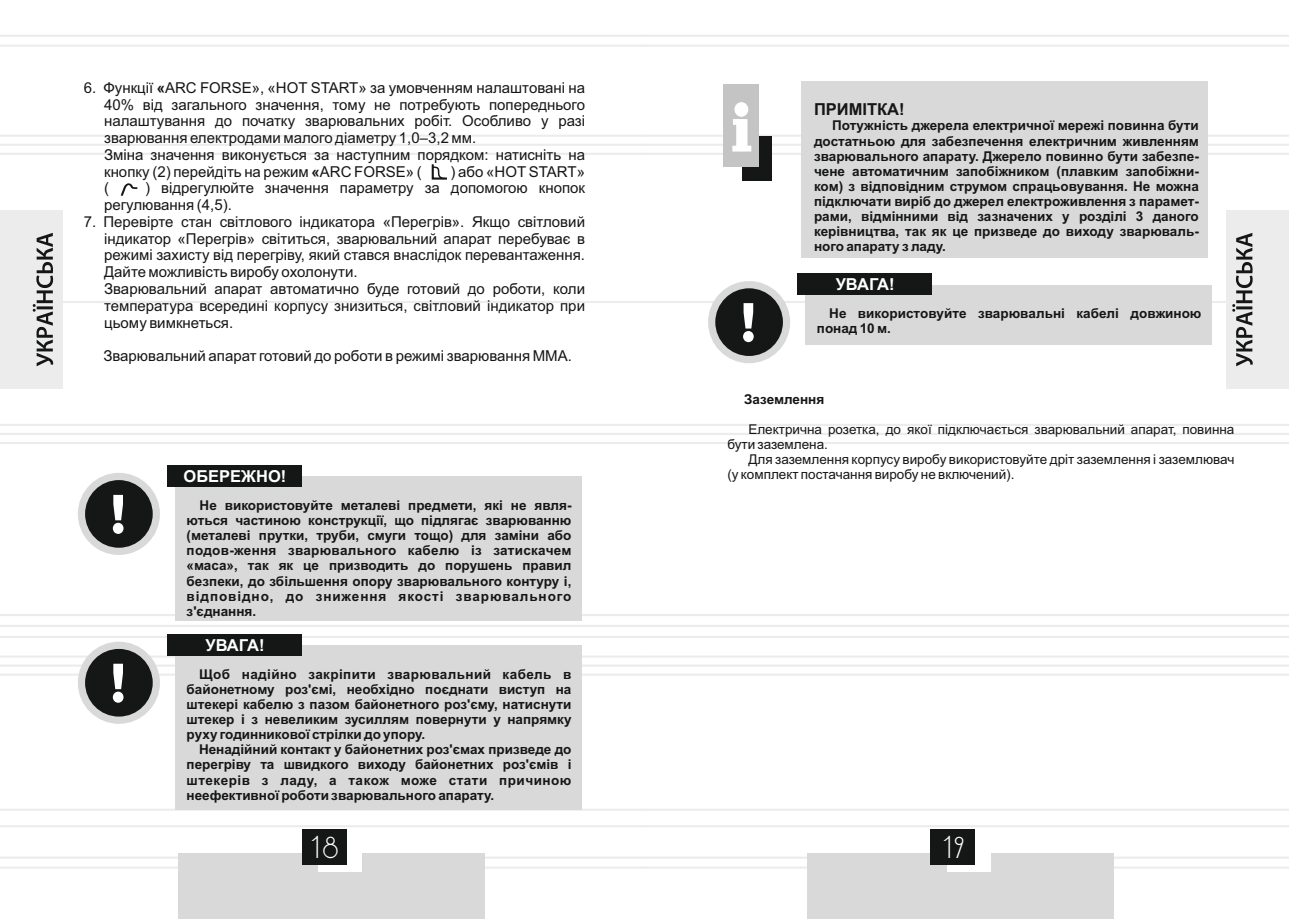
<style>
.page{position:relative;width:1289px;height:919px;background:#fff}
.page>*{position:absolute;margin:0;border:0;box-sizing:border-box;transform-origin:0 0}
.t1{font:26.25px "DS Standart Cyr";color:#fff}
.t2{font:700 16.5px "Arial";color:#fff}
.t3{font:700 16.5px "Arial";color:#151616}
.t4{font:15px/16.8px "Arial";color:#151616}
.t5{font:700 13.5px/15.1px "Arial";color:#151616;text-align:justify}
.t6{font:13.5px/15.1px "Arial";color:#151616}
.s1{font-weight:700}
</style>
<div class="page">
<hr style="left:644px;top:153px;width:644px;height:2px;background:#ececec">
<hr style="left:644px;top:424px;width:644px;height:2px;background:#ececec">
<hr style="left:644px;top:442px;width:644px;height:2px;background:#ececec">
<hr style="left:644px;top:614px;width:644px;height:2px;background:#ececec">
<hr style="left:644px;top:635px;width:644px;height:3px;background:#ececec">
<hr style="left:644px;top:655px;width:644px;height:2px;background:#ececec">
<hr style="left:644px;top:856px;width:644px;height:2px;background:#ececec">
<hr style="left:644px;top:866px;width:644px;height:2px;background:#ececec">
<hr style="left:644px;top:35px;width:644px;height:2px;background:#ececec">
<hr style="left:644px;top:45px;width:644px;height:2px;background:#ececec">
<hr style="left:644px;top:808px;width:644px;height:2px;background:#ececec">
<hr style="left:644px;top:825px;width:644px;height:2px;background:#ececec">
<hr style="left:644px;top:301px;width:644px;height:2px;background:#ececec">
<hr style="left:0;top:153px;width:644px;height:2px;background:#ececec">
<hr style="left:0;top:424px;width:644px;height:2px;background:#ececec">
<hr style="left:0;top:433px;width:1288px;height:2px;background:#ececec">
<hr style="left:0;top:442px;width:644px;height:2px;background:#ececec">
<hr style="left:0;top:614px;width:644px;height:2px;background:#ececec">
<hr style="left:0;top:625px;width:1288px;height:2px;background:#ececec">
<hr style="left:0;top:635px;width:644px;height:3px;background:#ececec">
<hr style="left:0;top:655px;width:644px;height:2px;background:#ececec">
<hr style="left:0;top:856px;width:644px;height:2px;background:#ececec">
<hr style="left:0;top:866px;width:644px;height:2px;background:#ececec">
<hr style="left:0;top:35px;width:644px;height:2px;background:#ececec">
<hr style="left:0;top:45px;width:644px;height:2px;background:#ececec">
<hr style="left:0;top:808px;width:644px;height:2px;background:#ececec">
<hr style="left:0;top:825px;width:644px;height:2px;background:#ececec">
<hr style="left:0;top:301px;width:644px;height:2px;background:#ececec">
<div style="left:178px;top:853px;width:307px;height:65px;background:#d9d9da"></div>
<div style="left:318px;top:832px;width:44px;height:39px;background:#fff"></div>
<div style="left:301px;top:829px;width:45px;height:36px;background:#151616"></div>
<div style="left:0;top:210px;width:62px;height:179px;background:#ececec"></div>
<svg style="left:33px;top:233px;width:20px;height:133px"></svg>
<div style="left:807px;top:853px;width:306px;height:65px;background:#d9d9da"></div>
<div style="left:946px;top:832px;width:44px;height:39px;background:#fff"></div>
<div style="left:930px;top:829px;width:45px;height:36px;background:#151616"></div>
<div style="left:1226px;top:210px;width:62px;height:179px;background:#ececec"></div>
<svg style="left:1232px;top:233px;width:20px;height:133px"></svg>
<div style="left:78px;top:473px;width:82px;height:82px;border:14px solid #d9d9da;border-radius:50%"></div>
<div style="left:85px;top:480px;width:68px;height:67px;background:#151616;border-radius:50%"></div>
<svg style="left:113px;top:495px;width:10px;height:39px"></svg>
<div style="left:175px;top:476px;width:407px;height:144px;background:#d9d9da"></div>
<div style="left:167px;top:465px;width:134px;height:22px;background:#151616"></div>
<div style="left:78px;top:641px;width:82px;height:82px;border:14px solid #d9d9da;border-radius:50%"></div>
<div style="left:85px;top:649px;width:68px;height:67px;background:#151616;border-radius:50%"></div>
<svg style="left:0;top:663px;width:1288px;height:39px"></svg>
<div style="left:175px;top:645px;width:407px;height:165px;background:#d9d9da"></div>
<div style="left:167px;top:634px;width:134px;height:21px;background:#151616"></div>
<div style="left:708px;top:281px;width:82px;height:82px;border:14px solid #d9d9da;border-radius:50%"></div>
<div style="left:715px;top:288px;width:68px;height:68px;background:#151616;border-radius:50%"></div>
<svg style="left:743px;top:303px;width:10px;height:39px"></svg>
<div style="left:805px;top:285px;width:407px;height:59px;background:#d9d9da"></div>
<div style="left:797px;top:273px;width:134px;height:22px;background:#151616"></div>
<div style="left:742px;top:136px;width:29px;height:44px;background:#151616"></div>
<div style="left:723px;top:84px;width:36px;height:83px;background:#c4c4c5"></div>
<svg style="left:0;top:102px;width:1288px;height:49px"></svg>
<div style="left:801px;top:81px;width:406px;height:177px;background:#d9d9da"></div>
<svg style="left:120px;top:183px;width:18px;height:13px"></svg>
<svg style="left:431px;top:164px;width:16px;height:16px"></svg>
<p class="t4" style="left:104px;top:80px;width:482px;text-indent:-20px">6. Функції <span class="s1">«</span>ARC FORSE», «HOT START» за умовченням налаштовані на 40% від загального значення, тому не потребують попереднього налаштування до початку зварювальних робіт. Особливо у разі зварювання електродами малого діаметру 1,0‒3,2 мм.<br>Зміна значення виконується за наступним порядком: натисніть на кнопку (2) перейдіть на режим <span class="s1">«</span>ARC FORSE» (</p>
<p class="t4" style="left:450px;top:164px;width:136px">) або «HOT START»</p>
<p class="t4" style="left:104px;top:181px;width:482px;text-indent:41px">) відрегулюйте значення параметру за допомогою кнопок регулювання (4,5).</p>
<p class="t4" style="left:104px;top:214px;width:482px;text-indent:-20px">7. Перевірте стан світлового індикатора «Перегрів». Якщо світловий індикатор «Перегрів» світиться, зварювальний апарат перебуває в режимі захисту від перегріву, який стався внаслідок перевантаження.<br>Дайте можливість виробу охолонути.<br>Зварювальний апарат автоматично буде готовий до роботи, коли температура всередині корпусу знизиться, світловий індикатор при цьому вимкнеться.</p>
<p class="t4" style="left:103px;top:349px;width:470px">Зварювальний апарат готовий до роботи в режимі зварювання ММА.</p>
<p class="t4" style="left:104px;top:181px;width:6px">(</p>
<p class="t2" style="left:183px;top:470px;width:104px">ОБЕРЕЖНО!</p>
<p class="t5" style="left:187px;top:499px;width:386px;text-indent:13px">Не використовуйте металеві предмети, які не явля&shy;ються частиною конструкції, що підлягає зварюванню (металеві прутки, труби, смуги тощо) для заміни або подов-ження зварювального кабелю із затискачем «маса», так як це призводить до порушень правил безпеки, до збільшення опору зварювального контуру і, відповідно, до зниження якості зварювального з'єднання.</p>
<p class="t2" style="left:205px;top:638px;width:60px">УВАГА!</p>
<p class="t5" style="left:187px;top:667px;width:386px;text-indent:12px">Щоб надійно закріпити зварювальний кабель в байонетному роз'ємі, необхідно поєднати виступ на штекері кабелю з пазом байонетного роз'єму, натиснути штекер і з невеликим зусиллям повернути у напрямку руху годинникової стрілки до упору.</p>
<p class="t5" style="left:187px;top:743px;width:386px;text-indent:12px">Ненадійний контакт у байонетних роз'ємах призведе до перегріву та швидкого виходу байонетних роз'ємів і штекерів з ладу, а також може стати причиною неефективної роботи зварювального апарату.</p>
<p class="t3" style="left:814px;top:103px;width:92px">ПРИМІТКА!</p>
<p class="t5" style="left:814px;top:119px;width:386px;text-indent:18px">Потужність джерела електричної мережі повинна бути достатньою для забезпечення електричним живленням зварювального апарату. Джерело повинно бути забезпе&shy;чене автоматичним запобіжником (плавким запобіжни&shy;ком) з відповідним струмом спрацьовування. Не можна підключати виріб до джерел електроживлення з парамет&shy;рами, відмінними від зазначених у розділі 3 даного керівництва, так як це призведе до виходу зварюваль&shy;ного апарату з ладу.</p>
<p class="t2" style="left:835px;top:278px;width:60px">УВАГА!</p>
<p class="t5" style="left:816px;top:307px;width:386px;text-indent:12px">Не використовуйте зварювальні кабелі довжиною понад 10 м.</p>
<p class="t5" style="left:744px;top:392px;width:82px">Заземлення</p>
<p class="t6" style="left:727px;top:423px;width:508px;text-indent:21px">Електрична розетка, до якої підключається зварювальний апарат, повинна бути заземлена.</p>
<p class="t6" style="left:727px;top:453px;width:508px;text-indent:21px">Для заземлення корпусу виробу використовуйте дріт заземлення і заземлювач (у комплект постачання виробу не включений).</p>
<h1 class="t1" style="left:311px;top:836px;width:28px">18</h1>
<h1 class="t1" style="left:943px;top:836px;width:22px">19</h1>
</div>
